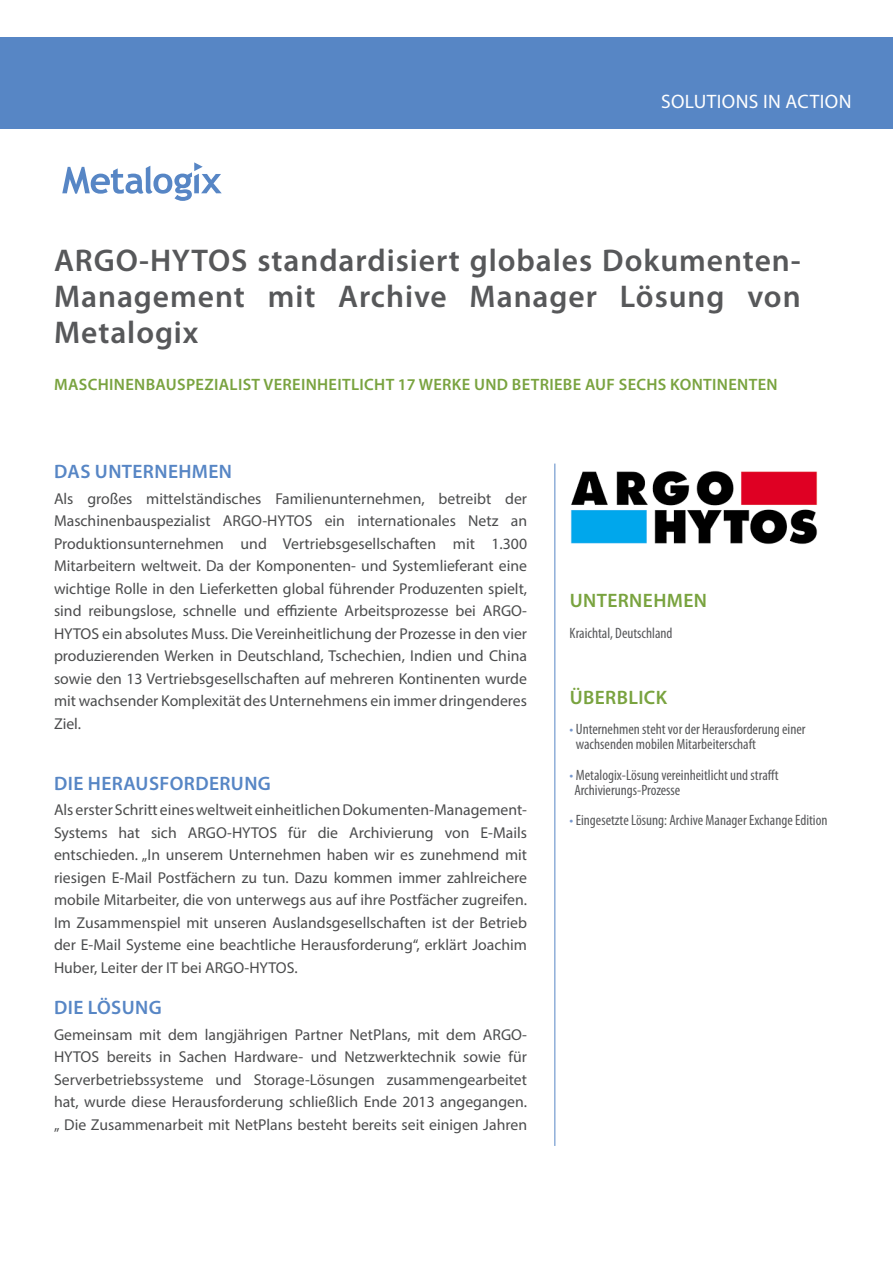
<style>
.page{position:relative;width:893px;height:1263px;background:#fff}
.page>*{position:absolute;margin:0;border:0;box-sizing:border-box;transform-origin:0 0}
.t1{font:600 31.5px/36px "Myriad Pro";letter-spacing:.03em;color:#57585a;text-align:justify}
.t2{font:600 19.5px "Myriad Pro";letter-spacing:.02em;color:#5786c5}
.t3{font:600 19.5px "Myriad Pro";letter-spacing:.02em;color:#79a33f}
.t4{font:19.5px "Myriad Pro";letter-spacing:.02em;color:#fff}
.t5{font:600 16.5px "Myriad Pro";letter-spacing:.02em;color:#79a33f}
.t6{font:15.75px/22.5px "Myriad Pro";color:#4b4c4d;text-align:justify}
.t7{font:condensed 15px/15px "Myriad Pro";color:#57585a}
.s1{color:#7798ce}
</style>
<div class="page">
<div style="left:0;top:37px;width:893px;height:92px;background:#5786c5"></div>
<hr style="left:554px;top:464px;width:1px;height:682px;background:#5786c5">
<svg style="left:62px;top:162px;width:160px;height:39px"></svg>
<img style="left:570px;top:470px;width:248px;height:75px">
<p class="t4" style="left:661px;top:89px;width:192px">SOLUTIONS IN ACTION</p>
<p class="t1" style="left:54px;top:242px;width:748px">ARGO-HYTOS standardisiert globales Dokumenten-Management mit Archive Manager Lösung von Metalogix</p>
<p class="t5" style="left:54px;top:374px;width:725px">MASCHINENBAUSPEZIALIST VEREINHEITLICHT 17 WERKE UND BETRIEBE AUF SECHS KONTINENTEN</p>
<p class="t2" style="left:54px;top:459px;width:179px">DAS UNTERNEHMEN</p>
<p class="t6" style="left:54px;top:487px;width:475px">Als großes mittelständisches Familienunternehmen, betreibt der Maschinenbauspezialist ARGO-HYTOS ein internationales Netz an Produktionsunternehmen und Vertriebsgesellschaften mit 1.300<br>Mitarbeitern weltweit. Da der Komponenten- und Systemlieferant eine wichtige Rolle in den Lieferketten global führender Produzenten spielt, sind reibungslose, schnelle und effiziente Arbeitsprozesse bei ARGO-HYTOS ein absolutes Muss. Die Vereinheitlichung der Prozesse in den vier produzierenden Werken in Deutschland, Tschechien, Indien und China sowie den 13 Vertriebsgesellschaften auf mehreren Kontinenten wurde mit wachsender Komplexität des Unternehmens ein immer dringenderes Ziel.</p>
<p class="t2" style="left:54px;top:771px;width:218px">DIE HERAUSFORDERUNG</p>
<p class="t6" style="left:54px;top:798px;width:475px">Als erster Schritt eines weltweit einheitlichen Dokumenten-Management-Systems hat sich ARGO-HYTOS für die Archivierung von E-Mails entschieden. „In unserem Unternehmen haben wir es zunehmend mit riesigen E-Mail Postfächern zu tun. Dazu kommen immer zahlreichere mobile Mitarbeiter, die von unterwegs aus auf ihre Postfächer zugreifen.<br>Im Zusammenspiel mit unseren Auslandsgesellschaften ist der Betrieb der E-Mail Systeme eine beachtliche Herausforderung“, erklärt Joachim Huber, Leiter der IT bei ARGO-HYTOS.</p>
<p class="t2" style="left:54px;top:995px;width:109px">DIE LÖSUNG</p>
<p class="t6" style="left:54px;top:1023px;width:475px">Gemeinsam mit dem langjährigen Partner NetPlans, mit dem ARGO-HYTOS bereits in Sachen Hardware- und Netzwerktechnik sowie für Serverbetriebssysteme und Storage-Lösungen zusammengearbeitet hat, wurde diese Herausforderung schließlich Ende 2013 angegangen. „ Die Zusammenarbeit mit NetPlans besteht bereits seit einigen Jahren</p>
<p class="t3" style="left:570px;top:588px;width:139px">UNTERNEHMEN</p>
<p class="t7" style="left:570px;top:625px;width:105px">Kraichtal, Deutschland</p>
<p class="t3" style="left:570px;top:685px;width:99px">ÜBERBLICK</p>
<p class="t7" style="left:576px;top:721px;width:231px;text-indent:-6px"><span class="s1">•</span> Unternehmen steht vor der Herausforderung einer wachsenden mobilen Mitarbeiterschaft</p>
<p class="t7" style="left:574px;top:767px;width:206px;text-indent:-5px"><span class="s1">•</span> Metalogix-Lösung vereinheitlicht und strafft<br>Archivierungs-Prozesse</p>
<p class="t7" style="left:570px;top:813px;width:259px"><span class="s1">•</span> Eingesetzte Lösung: Archive Manager Exchange Edition</p>
</div>
